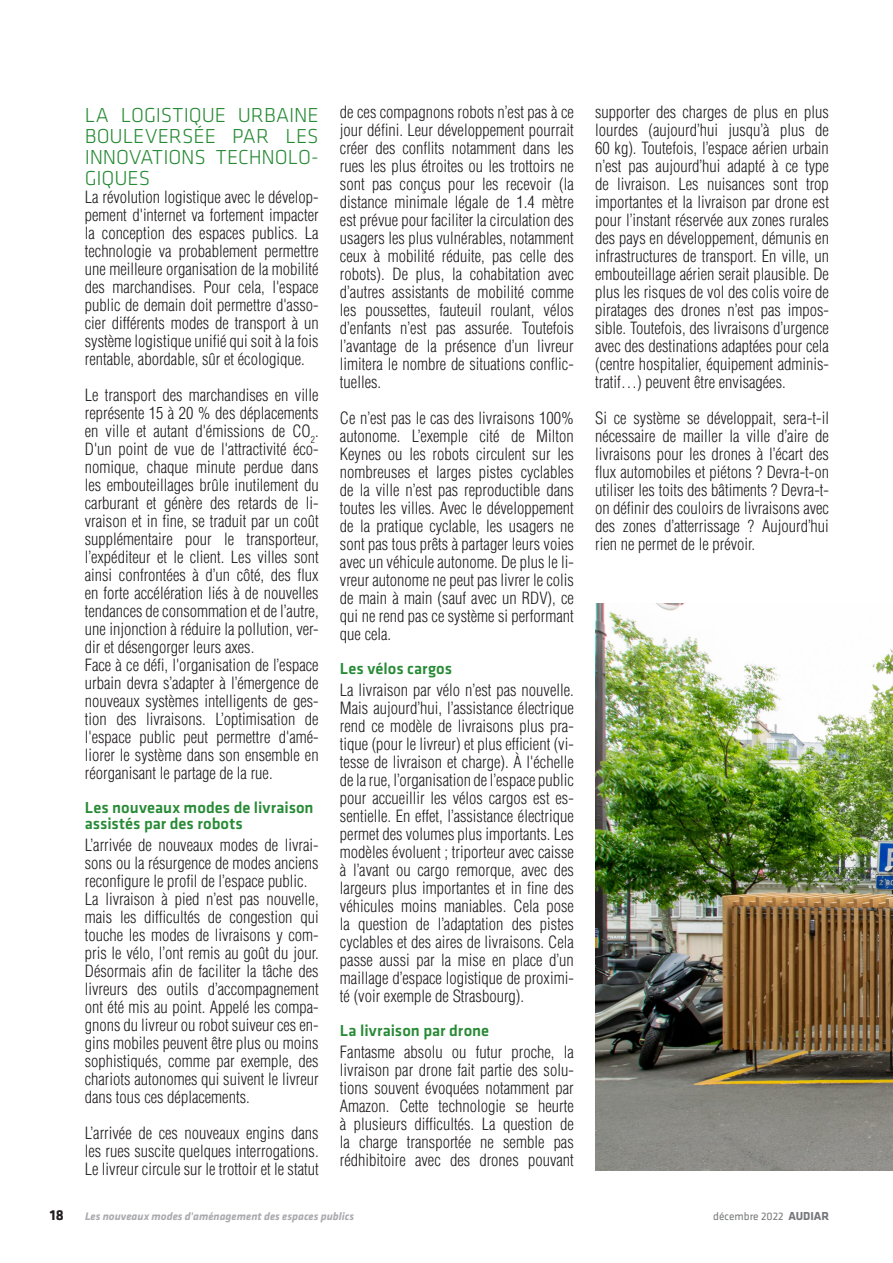
<style>
.page{position:relative;width:893px;height:1263px;background:#fff}
.page>*{position:absolute;margin:0;border:0;box-sizing:border-box;transform-origin:0 0}
.T3{font:300 21px/21px "Klavika";letter-spacing:-.005em;color:#278a35;text-align:justify}
.T3-2{font:300 condensed 16.5px/18px "Helvetica LT Std";color:#231f20;text-align:justify}
.T2{font:500 16.5px/16.5px "Klavika";color:#278a35}
.t1{font:700 15px "Klavika";color:#231f20}
.t2{font:italic 700 11.25px "Klavika";color:#aaabaf}
.t3{font:11.25px "Klavika";color:#76787b}
.s1{font-weight:700;font-size:12px}
</style>
<div class="page">
<img style="left:595px;top:603px;width:298px;height:567px">
<p class="T3" style="left:85px;top:105px;width:235px">LA LOGISTIQUE URBAINE BOULEVERSÉE PAR LES INNOVATIONS TECHNOLO-GIQUES</p>
<p class="T3-2" style="left:85px;top:188px;width:235px">La révolution logistique avec le dévelop&shy;pement d'internet va fortement impacter la conception des espaces publics. La technologie va probablement permettre une meilleure organisation de la mobilité des marchandises. Pour cela, l'espace public de demain doit permettre d'asso&shy;cier différents modes de transport à un système logistique unifié qui soit à la fois rentable, abordable, sûr et écologique.</p>
<p class="T3-2" style="left:85px;top:386px;width:235px">Le transport des marchandises en ville représente 15 à 20 % des déplacements en ville et autant d'émissions de CO<sub>2</sub>.<br>D'un point de vue de l'attractivité éco&shy;nomique, chaque minute perdue dans les embouteillages brûle inutilement du carburant et génère des retards de li&shy;vraison et in fine, se traduit par un coût supplémentaire pour le transporteur, l’expéditeur et le client. Les villes sont ainsi confrontées à d’un côté, des flux en forte accélération liés à de nouvelles tendances de consommation et de l’autre, une injonction à réduire la pollution, ver&shy;dir et désengorger leurs axes.</p>
<p class="T3-2" style="left:85px;top:656px;width:235px">Face à ce défi, l'organisation de l’espace urbain devra s’adapter à l’émergence de nouveaux systèmes intelligents de ges&shy;tion des livraisons. L’optimisation de l'espace public peut permettre d'amé&shy;liorer le système dans son ensemble en réorganisant le partage de la rue.</p>
<p class="T2" style="left:85px;top:799px;width:230px">Les nouveaux modes de livraison assistés par des robots</p>
<p class="T3-2" style="left:85px;top:836px;width:235px">L’arrivée de nouveaux modes de livrai&shy;sons ou la résurgence de modes anciens reconfigure le profil de l’espace public.</p>
<p class="T3-2" style="left:85px;top:890px;width:235px">La livraison à pied n’est pas nouvelle, mais les difficultés de congestion qui touche les modes de livraisons y com&shy;pris le vélo, l’ont remis au goût du jour.<br>Désormais afin de faciliter la tâche des livreurs des outils d’accompagnement ont été mis au point. Appelé les compa&shy;gnons du livreur ou robot suiveur ces en&shy;gins mobiles peuvent être plus ou moins sophistiqués, comme par exemple, des chariots autonomes qui suivent le livreur dans tous ces déplacements.</p>
<p class="T3-2" style="left:85px;top:1124px;width:235px">L’arrivée de ces nouveaux engins dans les rues suscite quelques interrogations.<br>Le livreur circule sur le trottoir et le statut</p>
<p class="T3-2" style="left:340px;top:103px;width:235px">de ces compagnons robots n’est pas à ce jour défini. Leur développement pourrait créer des conflits notamment dans les rues les plus étroites ou les trottoirs ne sont pas conçus pour les recevoir (la distance minimale légale de 1.4 mètre est prévue pour faciliter la circulation des usagers les plus vulnérables, notamment ceux à mobilité réduite, pas celle des robots). De plus, la cohabitation avec d’autres assistants de mobilité comme les poussettes, fauteuil roulant, vélos d’enfants n’est pas assurée. Toutefois l’avantage de la présence d’un livreur limitera le nombre de situations conflic&shy;tuelles.</p>
<p class="T3-2" style="left:340px;top:409px;width:235px">Ce n’est pas le cas des livraisons 100% autonome. L’exemple cité de Milton Keynes ou les robots circulent sur les nombreuses et larges pistes cyclables de la ville n’est pas reproductible dans toutes les villes. Avec le développement de la pratique cyclable, les usagers ne sont pas tous prêts à partager leurs voies avec un véhicule autonome. De plus le li&shy;vreur autonome ne peut pas livrer le colis de main à main (sauf avec un RDV), ce qui ne rend pas ce système si performant que cela.</p>
<p class="T2" style="left:340px;top:660px;width:114px">Les vélos cargos</p>
<p class="T3-2" style="left:340px;top:681px;width:235px">La livraison par vélo n’est pas nouvelle.<br>Mais aujourd’hui, l’assistance électrique rend ce modèle de livraisons plus pra&shy;tique (pour le livreur) et plus efficient (vi&shy;tesse de livraison et charge). À l'échelle de la rue, l’organisation de l’espace public pour accueillir les vélos cargos est es&shy;sentielle. En effet, l’assistance électrique permet des volumes plus importants. Les modèles évoluent ; triporteur avec caisse à l’avant ou cargo remorque, avec des largeurs plus importantes et in fine des véhicules moins maniables. Cela pose la question de l’adaptation des pistes cyclables et des aires de livraisons. Cela passe aussi par la mise en place d’un maillage d’espace logistique de proximi&shy;té (voir exemple de Strasbourg).</p>
<p class="T2" style="left:340px;top:1022px;width:151px">La livraison par drone</p>
<p class="T3-2" style="left:340px;top:1043px;width:235px">Fantasme absolu ou futur proche, la livraison par drone fait partie des solu&shy;tions souvent évoquées notamment par Amazon. Cette technologie se heurte à plusieurs difficultés. La question de la charge transportée ne semble pas rédhibitoire avec des drones pouvant</p>
<p class="T3-2" style="left:595px;top:103px;width:235px">supporter des charges de plus en plus lourdes (aujourd’hui jusqu’à plus de 60 kg). Toutefois, l’espace aérien urbain n’est pas aujourd’hui adapté à ce type de livraison. Les nuisances sont trop importantes et la livraison par drone est pour l’instant réservée aux zones rurales des pays en développement, démunis en infrastructures de transport. En ville, un embouteillage aérien serait plausible. De plus les risques de vol des colis voire de piratages des drones n’est pas impos&shy;sible. Toutefois, des livraisons d’urgence avec des destinations adaptées pour cela (centre hospitalier, équipement adminis&shy;tratif…) peuvent être envisagées.</p>
<p class="T3-2" style="left:595px;top:409px;width:235px">Si ce système se développait, sera-t-il nécessaire de mailler la ville d’aire de livraisons pour les drones à l’écart des flux automobiles et piétons ? Devra-t-on utiliser les toits des bâtiments ? Devra-t&shy;on définir des couloirs de livraisons avec des zones d’atterrissage ? Aujourd’hui rien ne permet de le prévoir.</p>
<p class="t1" style="left:50px;top:1207px;width:15px">18</p>
<p class="t2" style="left:85px;top:1210px;width:271px">Les nouveaux modes d'aménagement des espaces publics</p>
<p class="t3" style="left:713px;top:1210px;width:117px">décembre 2022 <span class="s1">AUDIAR</span></p>
</div>
